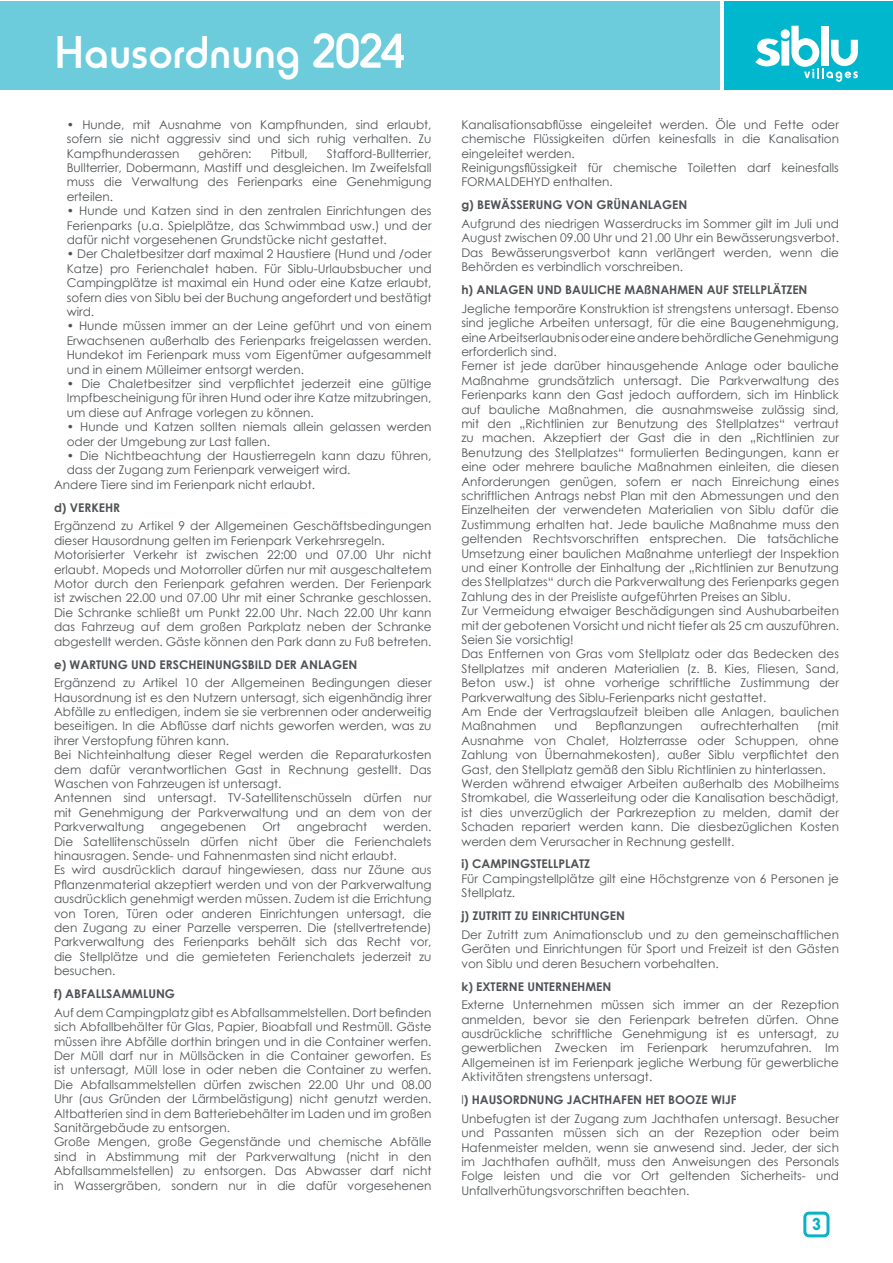
<style>
.page{position:relative;width:893px;height:1263px;background:#fff}
.page>*{position:absolute;margin:0;border:0;box-sizing:border-box;transform-origin:0 0}
.t1{font:500 48px "Horatio LT";color:#fff}
.t2{font:700 18px "Horatio LT";color:#0bb1c5}
.t3{font:12px/14.4px "Century Gothic";color:#4f5356;text-align:justify}
.t4{font:700 12px "Century Gothic";color:#4f5356}
.s1{font-size:51px}
.s2{font-weight:400}
</style>
<div class="page">
<div style="left:724px;top:1px;width:169px;height:88px;background:#00b7ce"></div>
<div style="left:0;top:1px;width:720px;height:88px;background:#6cccdc"></div>
<svg style="left:755px;top:26px;width:103px;height:56px"></svg>
<div style="left:803px;top:1211px;width:26px;height:26px;border:3px solid #0bb1c5;border-radius:4px"></div>
<p class="t1" style="left:54px;top:25px;width:351px">Hausordnung <span class="s1">2024</span></p>
<p class="t3" style="left:67px;top:117px;width:366px">• Hunde, mit Ausnahme von Kampfhunden, sind erlaubt, sofern sie nicht aggressiv sind und sich ruhig verhalten. Zu Kampfhunderassen</p>
<p class="t3" style="left:67px;top:146px;width:366px;text-indent:260px">Stafford-Bullterrier, Bullterrier, Dobermann, Mastiff und desgleichen. Im Zweifelsfall muss die Verwaltung des Ferienparks eine Genehmigung erteilen.</p>
<p class="t3" style="left:67px;top:203px;width:366px">• Hunde und Katzen sind in den zentralen Einrichtungen des Ferienparks (u.a. Spielplätze, das Schwimmbad usw.) und der dafür nicht vorgesehenen Grundstücke nicht gestattet.</p>
<p class="t3" style="left:67px;top:247px;width:366px">• Der Chaletbesitzer darf maximal 2 Haustiere (Hund und /oder Katze) pro Ferienchalet haben. Für Siblu-Urlaubsbucher und Campingplätze ist maximal ein Hund oder eine Katze erlaubt, sofern dies von Siblu bei der Buchung angefordert und bestätigt wird.</p>
<p class="t3" style="left:67px;top:319px;width:366px">• Hunde müssen immer an der Leine geführt und von einem Erwachsenen außerhalb des Ferienparks freigelassen werden.<br>Hundekot im Ferienpark muss vom Eigentümer aufgesammelt und in einem Mülleimer entsorgt werden.</p>
<p class="t3" style="left:67px;top:376px;width:366px">• Die Chaletbesitzer sind verpflichtet jederzeit eine gültige Impfbescheinigung für ihren Hund oder ihre Katze mitzubringen, um diese auf Anfrage vorlegen zu können.</p>
<p class="t3" style="left:67px;top:419px;width:366px">• Hunde und Katzen sollten niemals allein gelassen werden oder der Umgebung zur Last fallen.</p>
<p class="t3" style="left:67px;top:448px;width:366px">• Die Nichtbeachtung der Haustierregeln kann dazu führen, dass der Zugang zum Ferienpark verweigert wird.</p>
<p class="t3" style="left:54px;top:477px;width:263px">Andere Tiere sind im Ferienpark nicht erlaubt.</p>
<p class="t4" style="left:54px;top:498px;width:68px">d) VERKEHR</p>
<p class="t3" style="left:54px;top:519px;width:379px">Ergänzend zu Artikel 9 der Allgemeinen Geschäftsbedingungen dieser Hausordnung gelten im Ferienpark Verkehrsregeln.</p>
<p class="t3" style="left:54px;top:547px;width:379px">Motorisierter Verkehr ist zwischen 22:00 und 07.00 Uhr nicht erlaubt. Mopeds und Motorroller dürfen nur mit ausgeschaltetem Motor durch den Ferienpark gefahren werden. Der Ferienpark ist zwischen 22.00 und 07.00 Uhr mit einer Schranke geschlossen.<br>Die Schranke schließt um Punkt 22.00 Uhr. Nach 22.00 Uhr kann das Fahrzeug auf dem großen Parkplatz neben der Schranke abgestellt werden. Gäste können den Park dann zu Fuß betreten.</p>
<p class="t4" style="left:54px;top:655px;width:305px">e) WARTUNG UND ERSCHEINUNGSBILD DER ANLAGEN</p>
<p class="t3" style="left:54px;top:675px;width:379px">Ergänzend zu Artikel 10 der Allgemeinen Bedingungen dieser Hausordnung ist es den Nutzern untersagt, sich eigenhändig ihrer Abfälle zu entledigen, indem sie sie verbrennen oder anderweitig beseitigen. In die Abflüsse darf nichts geworfen werden, was zu ihrer Verstopfung führen kann.</p>
<p class="t3" style="left:54px;top:747px;width:379px">Bei Nichteinhaltung dieser Regel werden die Reparaturkosten dem dafür verantwortlichen Gast in Rechnung gestellt. Das Waschen von Fahrzeugen ist untersagt.</p>
<p class="t3" style="left:54px;top:791px;width:379px">Antennen sind untersagt. TV-Satellitenschüsseln dürfen nur mit Genehmigung der Parkverwaltung und an dem von der Parkverwaltung</p>
<p class="t3" style="left:199px;top:146px;width:55px">gehören:</p>
<p class="t3" style="left:271px;top:146px;width:39px">Pitbull,</p>
<p class="t3" style="left:54px;top:819px;width:379px;text-indent:330px">werden.<br>Die Satellitenschüsseln dürfen nicht über die Ferienchalets hinausragen. Sende- und Fahnenmasten sind nicht erlaubt.</p>
<p class="t3" style="left:54px;top:863px;width:379px">Es wird ausdrücklich darauf hingewiesen, dass nur Zäune aus Pflanzenmaterial akzeptiert werden und von der Parkverwaltung ausdrücklich genehmigt werden müssen. Zudem ist die Errichtung von Toren, Türen oder anderen Einrichtungen untersagt, die den Zugang zu einer Parzelle versperren. Die (stellvertretende)<br>Parkverwaltung des Ferienparks behält sich das Recht vor, die Stellplätze und die gemieteten Ferienchalets jederzeit zu besuchen.</p>
<p class="t4" style="left:54px;top:985px;width:122px">f) ABFALLSAMMLUNG</p>
<p class="t3" style="left:54px;top:1005px;width:379px">Auf dem Campingplatz gibt es Abfallsammelstellen. Dort befinden sich Abfallbehälter für Glas, Papier, Bioabfall und Restmüll. Gäste müssen ihre Abfälle dorthin bringen und in die Container werfen.<br>Der Müll darf nur in Müllsäcken in die Container geworfen. Es ist untersagt, Müll lose in oder neben die Container zu werfen.<br>Die Abfallsammelstellen dürfen zwischen 22.00 Uhr und 08.00<br>Uhr (aus Gründen der Lärmbelästigung) nicht genutzt werden.<br>Altbatterien sind in dem Batteriebehälter im Laden und im großen Sanitärgebäude zu entsorgen.</p>
<p class="t3" style="left:54px;top:1135px;width:379px">Große Mengen, große Gegenstände und chemische Abfälle sind in Abstimmung mit der Parkverwaltung (nicht in den Abfallsammelstellen) zu entsorgen. Das Abwasser darf nicht in Wassergräben, sondern nur in die dafür vorgesehenen</p>
<p class="t3" style="left:161px;top:819px;width:87px">angegebenen</p>
<p class="t3" style="left:262px;top:819px;width:20px">Ort</p>
<p class="t3" style="left:297px;top:819px;width:72px">angebracht</p>
<p class="t3" style="left:461px;top:117px;width:379px">Kanalisationsabflüsse eingeleitet werden. Öle und Fette oder chemische Flüssigkeiten dürfen keinesfalls in die Kanalisation eingeleitet werden.</p>
<p class="t3" style="left:461px;top:160px;width:379px">Reinigungsflüssigkeit für chemische Toiletten darf keinesfalls<br>FORMALDEHYD enthalten.</p>
<p class="t4" style="left:461px;top:196px;width:227px">g) BEWÄSSERUNG VON GRÜNANLAGEN</p>
<p class="t3" style="left:461px;top:216px;width:379px">Aufgrund des niedrigen Wasserdrucks im Sommer gilt im Juli und August zwischen 09.00 Uhr und 21.00 Uhr ein Bewässerungsverbot.<br>Das Bewässerungsverbot kann verlängert werden, wenn die Behörden es verbindlich vorschreiben.</p>
<p class="t4" style="left:461px;top:281px;width:348px">h) ANLAGEN UND BAULICHE MAßNAHMEN AUF STELLPLÄTZEN</p>
<p class="t3" style="left:461px;top:301px;width:379px">Jegliche temporäre Konstruktion ist strengstens untersagt. Ebenso sind jegliche Arbeiten untersagt, für die eine Baugenehmigung, eine Arbeitserlaubnis oder eine andere behördliche Genehmigung erforderlich sind.</p>
<p class="t3" style="left:461px;top:359px;width:379px">Ferner ist jede darüber hinausgehende Anlage oder bauliche Maßnahme grundsätzlich untersagt. Die Parkverwaltung des Ferienparks kann den Gast jedoch auffordern, sich im Hinblick auf bauliche Maßnahmen, die ausnahmsweise zulässig sind, mit den „Richtlinien zur Benutzung des Stellplatzes“ vertraut zu machen. Akzeptiert der Gast die in den „Richtlinien zur Benutzung des Stellplatzes“ formulierten Bedingungen, kann er eine oder mehrere bauliche Maßnahmen einleiten, die diesen Anforderungen genügen, sofern er nach Einreichung eines schriftlichen Antrags nebst Plan mit den Abmessungen und den Einzelheiten der verwendeten Materialien von Siblu dafür die Zustimmung erhalten hat. Jede bauliche Maßnahme muss den geltenden Rechtsvorschriften entsprechen. Die tatsächliche Umsetzung einer baulichen Maßnahme unterliegt der Inspektion und einer Kontrolle der Einhaltung der „Richtlinien zur Benutzung des Stellplatzes“ durch die Parkverwaltung des Ferienparks gegen Zahlung des in der Preisliste aufgeführten Preises an Siblu.</p>
<p class="t3" style="left:461px;top:603px;width:379px">Zur Vermeidung etwaiger Beschädigungen sind Aushubarbeiten mit der gebotenen Vorsicht und nicht tiefer als 25 cm auszuführen.<br>Seien Sie vorsichtig!</p>
<p class="t3" style="left:461px;top:647px;width:379px">Das Entfernen von Gras vom Stellplatz oder das Bedecken des Stellplatzes mit anderen Materialien (z. B. Kies, Fliesen, Sand, Beton usw.) ist ohne vorherige schriftliche Zustimmung der Parkverwaltung des Siblu-Ferienparks nicht gestattet.</p>
<p class="t3" style="left:461px;top:704px;width:379px">Am Ende der Vertragslaufzeit bleiben alle Anlagen, baulichen<br>Maßnahmen</p>
<p class="t3" style="left:461px;top:719px;width:379px;text-indent:355px">(mit Ausnahme von Chalet, Holzterrasse oder Schuppen, ohne Zahlung von Übernahmekosten), außer Siblu verpflichtet den Gast, den Stellplatz gemäß den Siblu Richtlinien zu hinterlassen.</p>
<p class="t3" style="left:461px;top:776px;width:379px">Werden während etwaiger Arbeiten außerhalb des Mobilheims Stromkabel, die Wasserleitung oder die Kanalisation beschädigt, ist dies unverzüglich der Parkrezeption zu melden, damit der Schaden repariert werden kann. Die diesbezüglichen Kosten werden dem Verursacher in Rechnung gestellt.</p>
<p class="t4" style="left:461px;top:855px;width:130px">i) CAMPINGSTELLPLATZ</p>
<p class="t3" style="left:461px;top:871px;width:379px">Für Campingstellplätze gilt eine Höchstgrenze von 6 Personen je<br>Stellplatz.</p>
<p class="t4" style="left:461px;top:907px;width:165px">j) ZUTRITT ZU EINRICHTUNGEN</p>
<p class="t3" style="left:461px;top:927px;width:379px">Der Zutritt zum Animationsclub und zu den gemeinschaftlichen Geräten und Einrichtungen für Sport und Freizeit ist den Gästen von Siblu und deren Besuchern vorbehalten.</p>
<p class="t4" style="left:461px;top:977px;width:151px">k) EXTERNE UNTERNEHMEN</p>
<p class="t3" style="left:461px;top:997px;width:379px">Externe Unternehmen müssen sich immer an der Rezeption anmelden, bevor sie den Ferienpark betreten dürfen. Ohne ausdrückliche schriftliche Genehmigung ist es untersagt, zu gewerblichen Zwecken im Ferienpark herumzufahren. Im Allgemeinen ist im Ferienpark jegliche Werbung für gewerbliche Aktivitäten strengstens untersagt.</p>
<p class="t4" style="left:461px;top:1091px;width:277px"><span class="s2">l</span>) HAUSORDNUNG JACHTHAFEN HET BOOZE WIJF</p>
<p class="t3" style="left:461px;top:1111px;width:379px">Unbefugten ist der Zugang zum Jachthafen untersagt. Besucher und Passanten müssen sich an der Rezeption oder beim Hafenmeister melden, wenn sie anwesend sind. Jeder, der sich im Jachthafen aufhält, muss den Anweisungen des Personals Folge leisten und die vor Ort geltenden Sicherheits- und Unfallverhütungsvorschriften beachten.</p>
<p class="t3" style="left:554px;top:719px;width:24px">und</p>
<p class="t3" style="left:595px;top:719px;width:89px">Bepflanzungen</p>
<p class="t3" style="left:700px;top:719px;width:100px">aufrechterhalten</p>
<p class="t2" style="left:812px;top:1214px;width:10px">3</p>
</div>
